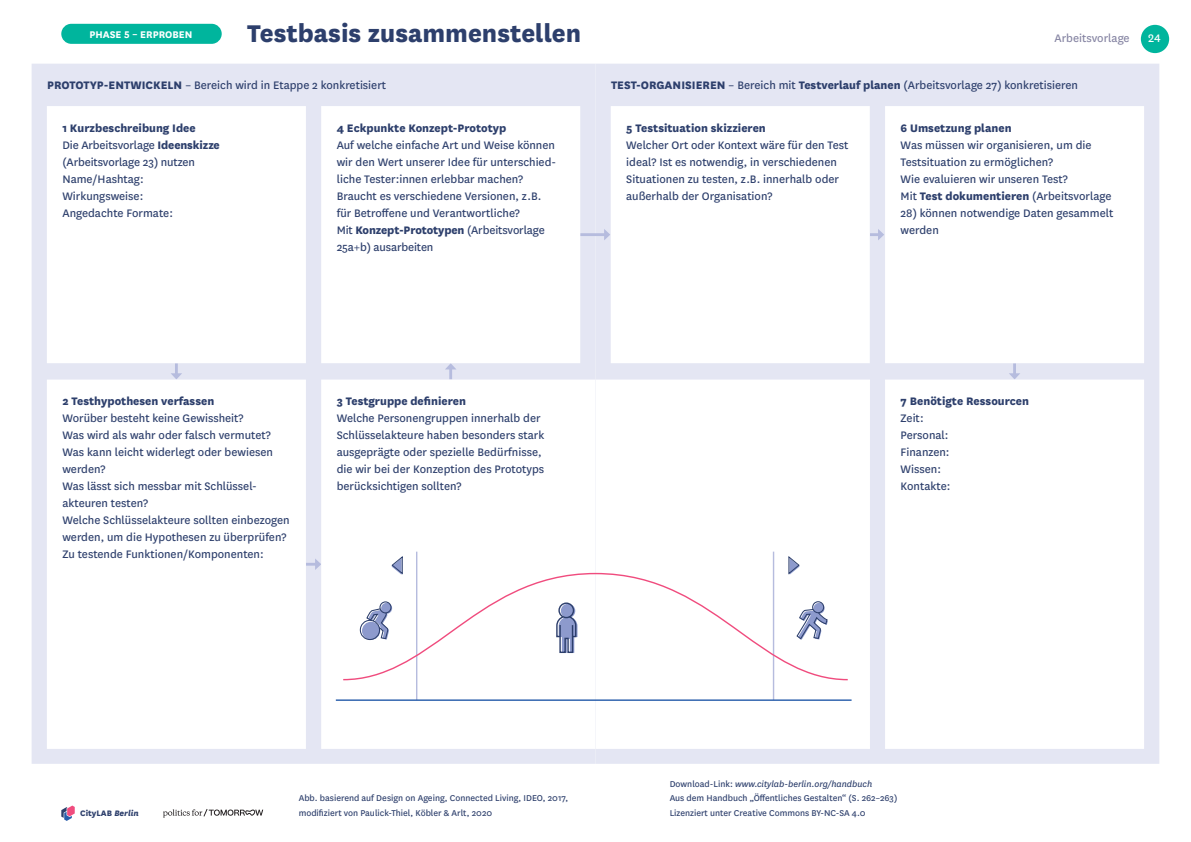
<style>
.page{position:relative;width:1191px;height:842px;background:#fff}
.page>*{position:absolute;margin:0;border:0;box-sizing:border-box;transform-origin:0 0}
.t1{font:800 28.3px "National";color:#2d3f6c}
.t2{font:12.7px/17px "National";color:#2d3f6c}
.t3{font:800 12.7px "National";color:#2d3f6c}
.t4{font:12.7px "National";color:#8685a3}
.t5{font:12.7px "National";color:#fff}
.t6{font:700 11.3px "National";color:#fff}
.t7{font:9.9px/14.1px "National";color:#2d3f6c}
.t8{font:800 9.3px "National";color:#2d3f6c}
.s1{font-weight:800}
.s2{font-style:italic}
</style>
<div class="page">
<svg style="left:61px;top:805px;width:14px;height:16px"></svg>
<svg style="left:163px;top:809px;width:100px;height:8px"></svg>
<div style="left:1140px;top:25px;width:29px;height:28px;background:#00b59d;border-radius:50%"></div>
<div style="left:596px;top:64px;width:562px;height:699px;background:#e4e6f3"></div>
<div style="left:32px;top:64px;width:563px;height:699px;background:#e4e6f3"></div>
<svg style="left:171px;top:363px;width:11px;height:16px"></svg>
<svg style="left:445px;top:364px;width:11px;height:15px"></svg>
<svg style="left:1009px;top:363px;width:11px;height:16px"></svg>
<svg style="left:306px;top:559px;width:15px;height:11px"></svg>
<hr style="left:580px;top:233px;width:25px;height:3px;background:#b6bcde">
<svg style="left:604px;top:229px;width:6px;height:11px"></svg>
<svg style="left:870px;top:229px;width:14px;height:11px"></svg>
<div style="left:48px;top:107px;width:257px;height:255px;background:#fff"></div>
<div style="left:47px;top:106px;width:259px;height:257px;border:1px solid #fff"></div>
<div style="left:322px;top:107px;width:257px;height:255px;background:#fff"></div>
<div style="left:321px;top:106px;width:259px;height:257px;border:1px solid #fff"></div>
<div style="left:48px;top:380px;width:257px;height:368px;background:#fff"></div>
<div style="left:47px;top:380px;width:259px;height:369px;border:1px solid #fff"></div>
<div style="left:611px;top:107px;width:258px;height:255px;background:#fff"></div>
<div style="left:611px;top:106px;width:258px;height:257px;border:1px solid #fff"></div>
<div style="left:885px;top:107px;width:258px;height:255px;background:#fff"></div>
<div style="left:885px;top:106px;width:259px;height:257px;border:1px solid #fff"></div>
<div style="left:885px;top:380px;width:258px;height:368px;background:#fff"></div>
<div style="left:885px;top:380px;width:259px;height:369px;border:1px solid #fff"></div>
<div style="left:322px;top:380px;width:273px;height:368px;background:#fff"></div>
<div style="left:321px;top:380px;width:274px;height:369px;border:1px solid #fff"></div>
<div style="left:596px;top:380px;width:273px;height:368px;background:#fff"></div>
<div style="left:596px;top:380px;width:274px;height:369px;border:1px solid #fff"></div>
<hr style="left:416px;top:552px;width:1px;height:148px;background:#b6bcde">
<hr style="left:773px;top:552px;width:1px;height:148px;background:#b6bcde">
<hr style="left:336px;top:699px;width:515px;height:2px;background:#275caa">
<svg style="left:343px;top:572px;width:505px;height:109px"></svg>
<div style="left:558px;top:602px;width:16px;height:16px;border:1px solid #2d3f6c;border-radius:50%"></div>
<svg style="left:555px;top:604px;width:22px;height:50px"></svg>
<div style="left:812px;top:601px;width:12px;height:12px;border:1px solid #2d3f6c;border-radius:50%"></div>
<svg style="left:795px;top:603px;width:33px;height:37px"></svg>
<svg style="left:788px;top:556px;width:11px;height:19px"></svg>
<svg style="left:362px;top:600px;width:30px;height:40px"></svg>
<div style="left:360px;top:620px;width:20px;height:20px;border:1px solid #2d3f6c;border-radius:50%"></div>
<svg style="left:391px;top:556px;width:12px;height:19px"></svg>
<div style="left:61px;top:24px;width:161px;height:20px;background:#00b59d;border-radius:10px"></div>
<p class="t6" style="left:89px;top:27px;width:105px">PHASE 5 – ERPROBEN</p>
<h1 class="t1" style="left:247px;top:13px;width:335px">Testbasis zusammenstellen</h1>
<p class="t4" style="left:1054px;top:30px;width:77px">Arbeitsvorlage</p>
<p class="t2" style="left:47px;top:76px;width:340px"><span class="s1">PROTOTYP-ENTWICKELN</span> – Bereich wird in Etappe 2 konkretisiert</p>
<p class="t2" style="left:611px;top:76px;width:468px"><span class="s1">TEST-ORGANISIEREN</span> – Bereich mit <span class="s1">Testverlauf planen</span> (Arbeitsvorlage 27) konkretisieren</p>
<p class="t2" style="left:62px;top:119px;width:159px"><span class="s1">1 Kurzbeschreibung Idee<br></span>Die Arbeitsvorlage <span class="s1">Ideenskizze </span>(Arbeitsvorlage 23) nutzen<br>Name/Hashtag:<br>Wirkungsweise:<br>Angedachte Formate:</p>
<p class="t3" style="left:337px;top:119px;width:171px">4 Eckpunkte Konzept-Prototyp</p>
<p class="t2" style="left:337px;top:136px;width:221px">Auf welche einfache Art und Weise können wir den Wert unserer Idee für unterschied&shy;liche Tester:innen erlebbar machen?<br>Braucht es verschiedene Versionen, z.B. für Betroffene und Verantwortliche?<br>Mit <span class="s1">Konzept-Prototypen</span> (Arbeitsvorlage 25a+b) ausarbeiten</p>
<p class="t3" style="left:626px;top:119px;width:141px">5 Testsituation skizzieren</p>
<p class="t2" style="left:626px;top:136px;width:224px">Welcher Ort oder Kontext wäre für den Test ideal? Ist es notwendig, in verschiedenen Situationen zu testen, z.B. innerhalb oder außerhalb der Organisation?</p>
<p class="t3" style="left:900px;top:119px;width:112px">6 Umsetzung planen</p>
<p class="t2" style="left:900px;top:136px;width:212px">Was müssen wir organisieren, um die Testsituation zu ermöglichen?<br>Wie evaluieren wir unseren Test?<br>Mit <span class="s1">Test dokumentieren</span> (Arbeitsvorlage</p>
<p class="t2" style="left:900px;top:204px;width:214px">28) können notwendige Daten gesammelt werden</p>
<p class="t5" style="left:1147px;top:30px;width:15px">24</p>
<p class="t3" style="left:62px;top:392px;width:153px">2 Testhypothesen verfassen</p>
<p class="t2" style="left:62px;top:409px;width:229px">Worüber besteht keine Gewissheit?<br>Was wird als wahr oder falsch vermutet?<br>Was kann leicht widerlegt oder bewiesen werden?<br>Was lässt sich messbar mit Schlüssel&shy;akteuren testen?<br>Welche Schlüsselakteure sollten einbezogen werden, um die Hypothesen zu überprüfen?<br>Zu testende Funktionen/Komponenten:</p>
<p class="t3" style="left:337px;top:392px;width:131px">3 Testgruppe definieren</p>
<p class="t2" style="left:337px;top:409px;width:209px">Welche Personengruppen innerhalb der Schlüsselakteure haben besonders stark ausgeprägte oder spezielle Bedürfnisse, die wir bei der Konzeption des Prototyps berücksichtigen sollten?</p>
<p class="t3" style="left:900px;top:392px;width:130px">7 Benötigte Ressourcen</p>
<p class="t2" style="left:900px;top:409px;width:51px">Zeit:<br>Personal:<br>Finanzen:<br>Wissen:<br>Kontakte:</p>
<p class="t8" style="left:80px;top:806px;width:60px">CityLAB <span class="s2">Berlin</span></p>
<p class="t7" style="left:299px;top:791px;width:271px">Abb. basierend auf Design on Ageing, Connected Living, IDEO, 2017, modifiziert von Paulick-Thiel, Köbler &amp; Arlt, 2020</p>
<p class="t7" style="left:669px;top:777px;width:229px">Download-Link: <span class="s2">www.citylab-berlin.org/handbuch<br></span>Aus dem Handbuch „Öffentliches Gestalten“ (S. 262–263)<br>Lizenziert unter Creative Commons BY-NC-SA 4.0</p>
</div>
